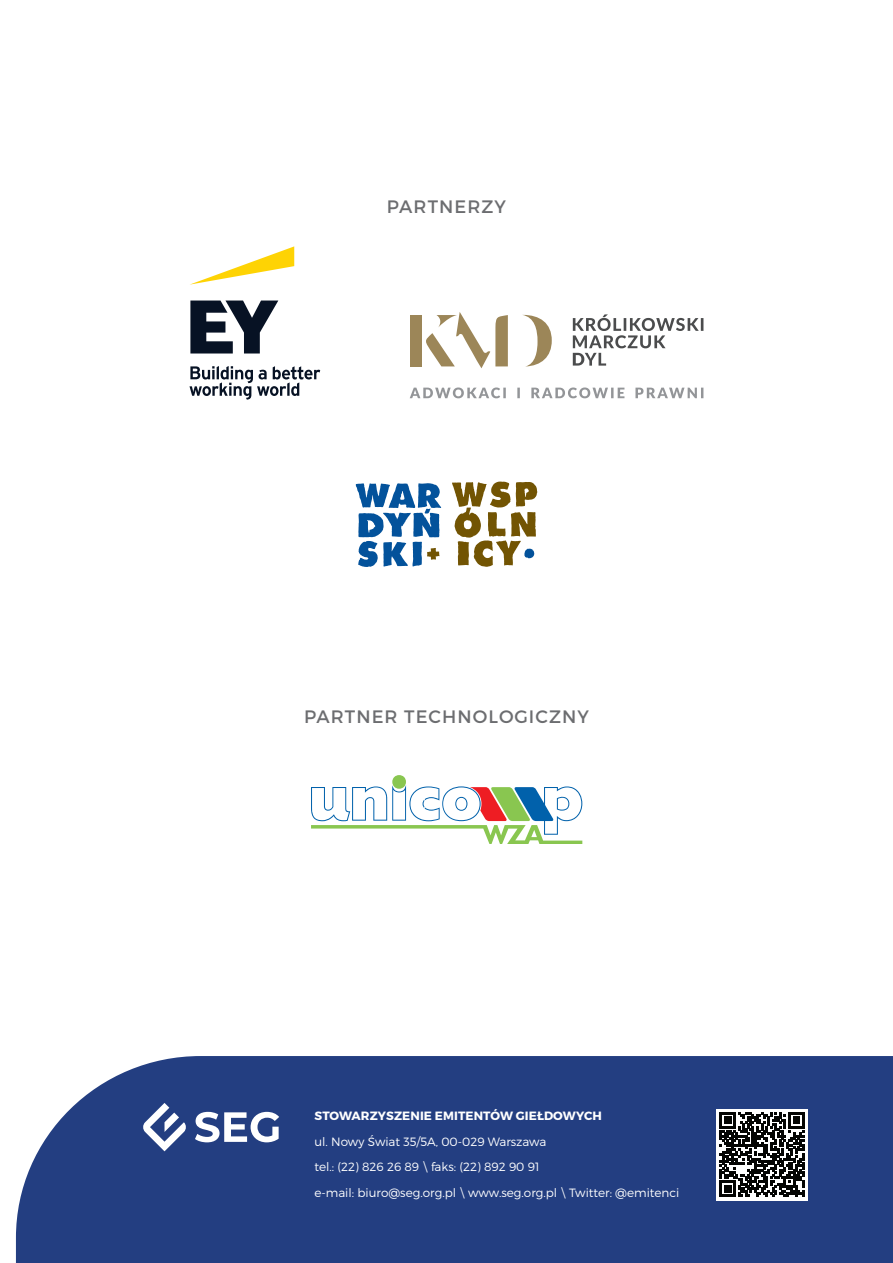
<style>
.page{position:relative;width:893px;height:1263px;background:#fff}
.page>*{position:absolute;margin:0;border:0;box-sizing:border-box;transform-origin:0 0}
.t1{font:18px "Montserrat";letter-spacing:.06em;color:#6c6d70}
.KONTAKT_STOPKA__okla{font:300 12px/25.5px "Montserrat";color:#fff}
.SEG_STOPKA__okladka{font:700 12px "Montserrat";letter-spacing:.01em;color:#fff}
</style>
<div class="page">
<div style="left:16px;top:1056px;width:877px;height:207px;background:#233e81"></div>
<svg style="left:195px;top:1112px;width:84px;height:30px"></svg>
<svg style="left:142px;top:1103px;width:45px;height:48px"></svg>
<div style="left:410px;top:315px;width:12px;height:51px;background:#9c8658"></div>
<svg style="left:410px;top:387px;width:293px;height:11px"></svg>
<svg style="left:523px;top:315px;width:29px;height:51px"></svg>
<svg style="left:426px;top:312px;width:82px;height:56px"></svg>
<svg style="left:573px;top:314px;width:130px;height:52px"></svg>
<svg style="left:190px;top:246px;width:104px;height:39px"></svg>
<svg style="left:189px;top:300px;width:131px;height:100px"></svg>
<svg style="left:356px;top:483px;width:85px;height:84px"></svg>
<svg style="left:452px;top:482px;width:85px;height:85px"></svg>
<svg style="left:311px;top:775px;width:271px;height:69px"></svg>
<svg style="left:717px;top:1109px;width:91px;height:91px"></svg>
<svg style="left:720px;top:1112px;width:84px;height:85px"></svg>
<p class="t1" style="left:387px;top:196px;width:121px">PARTNERZY</p>
<p class="t1" style="left:304px;top:706px;width:286px">PARTNER TECHNOLOGICZNY</p>
<p class="SEG_STOPKA__okladka" style="left:314px;top:1109px;width:289px">STOWARZYSZENIE EMITENTÓW GIEŁDOWYCH</p>
<p class="KONTAKT_STOPKA__okla" style="left:314px;top:1128px;width:233px">ul. Nowy Świat 35/5A, 00-029 Warszawa tel.: (22) 826 26 89 \ faks: (22) 892 90 91</p>
<p class="KONTAKT_STOPKA__okla" style="left:314px;top:1179px;width:366px">e-mail: biuro@seg.org.pl \ www.seg.org.pl \ Twitter: @emitenci</p>
</div>
